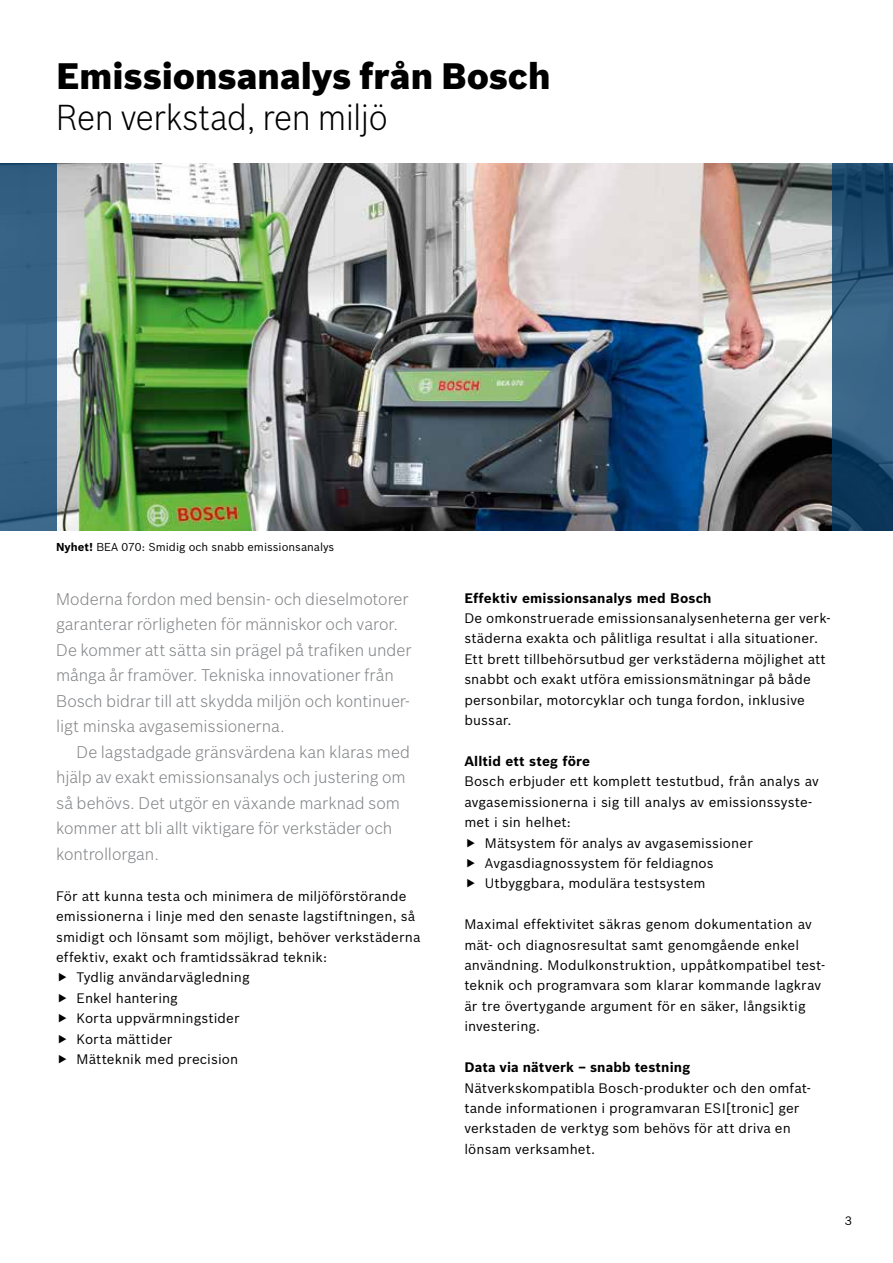
<style>
.page{position:relative;width:893px;height:1263px;background:#fff}
.page>*{position:absolute;margin:0;border:0;box-sizing:border-box;transform-origin:0 0}
.t1{font:900 36px "Bosch Sans";color:#000}
.t2{font:300 35.25px "Bosch Sans";letter-spacing:-.015em;color:#000;scale:.94 1}
.t3{font:300 16.5px/25.5px "Bosch Sans";letter-spacing:-.005em;color:#808285}
.t4{font:13.5px/20.4px "Bosch Sans";letter-spacing:.01em;color:#000}
.t5{font:700 13.5px "Bosch Sans";letter-spacing:.01em;color:#000}
.t6{font:12px "Bosch Sans";color:#000}
.t7{font:11.25px "Bosch Sans";color:#000}
.s1{font-weight:700}
</style>
<div class="page">
<img style="left:56px;top:163px;width:776px;height:368px">
<svg style="left:832px;top:163px;width:61px;height:368px;background:#265275"></svg>
<div style="left:0;top:163px;width:56px;height:368px;background:#346184"></div>
<h1 class="t1" style="left:56px;top:54px;width:496px">Emissionsanalys från Bosch</h1>
<h2 class="t2" style="left:56px;top:96px;width:354px">Ren verkstad, ren miljö</h2>
<p class="t7" style="left:56px;top:540px;width:280px"><span class="s1">Nyhet!</span> BEA 070: Smidig och snabb emissionsanalys</p>
<p class="t3" style="left:56px;top:586px;width:357px">Moderna fordon med bensin- och dieselmotorer garanterar rörligheten för människor och varor.<br>De kommer att sätta sin prägel på trafiken under många år framöver. Tekniska innovationer från Bosch bidrar till att skydda miljön och kontinuer&shy;ligt minska avgasemissionerna.</p>
<p class="t3" style="left:56px;top:739px;width:355px;text-indent:20px">De lagstadgade gränsvärdena kan klaras med hjälp av exakt emissionsanalys och justering om så behövs. Det utgör en växande marknad som kommer att bli allt viktigare för verkstäder och kontrollorgan.</p>
<p class="t4" style="left:56px;top:886px;width:352px">För att kunna testa och minimera de miljöförstörande</p>
<p class="t4" style="left:56px;top:906px;width:361px">emissionerna i linje med den senaste lagstiftningen, så</p>
<p class="t4" style="left:56px;top:926px;width:366px">smidigt och lönsamt som möjligt, behöver verkstäderna</p>
<p class="t4" style="left:56px;top:947px;width:272px">effektiv, exakt och framtidssäkrad teknik:</p>
<p class="t4" style="left:77px;top:967px;width:175px">Tydlig användarvägledning</p>
<p class="t4" style="left:77px;top:988px;width:103px">Enkel hantering</p>
<p class="t4" style="left:77px;top:1008px;width:165px">Korta uppvärmningstider</p>
<p class="t4" style="left:77px;top:1028px;width:97px">Korta mättider</p>
<p class="t4" style="left:77px;top:1049px;width:163px">Mätteknik med precision</p>
<p class="t5" style="left:464px;top:589px;width:249px">Effektiv emissionsanalys med Bosch</p>
<p class="t4" style="left:464px;top:608px;width:368px">De omkonstruerade emissionsanalysenheterna ger verk&shy;städerna exakta och pålitliga resultat i alla situationer.<br>Ett brett tillbehörsutbud ger verkstäderna möjlighet att snabbt och exakt utföra emissionsmätningar på både personbilar, motorcyklar och tunga fordon, inklusive bussar.</p>
<p class="t5" style="left:464px;top:753px;width:127px">Alltid ett steg före</p>
<p class="t4" style="left:464px;top:771px;width:356px">Bosch erbjuder ett komplett testutbud, från analys av</p>
<p class="t4" style="left:464px;top:791px;width:349px">avgasemissionerna i sig till analys av emissionssyste-</p>
<p class="t4" style="left:464px;top:812px;width:108px">met i sin helhet:</p>
<p class="t4" style="left:485px;top:832px;width:270px">Mätsystem för analys av avgasemissioner</p>
<p class="t4" style="left:485px;top:853px;width:230px">Avgasdiagnossystem för feldiagnos</p>
<p class="t4" style="left:485px;top:873px;width:222px">Utbyggbara, modulära testsystem</p>
<p class="t4" style="left:464px;top:914px;width:362px">Maximal effektivitet säkras genom dokumentation av mät- och diagnosresultat samt genomgående enkel användning. Modulkonstruktion, uppåtkompatibel test&shy;teknik och programvara som klarar kommande lagkrav är tre övertygande argument för en säker, långsiktig investering.</p>
<p class="t5" style="left:464px;top:1059px;width:227px">Data via nätverk – snabb testning</p>
<p class="t4" style="left:464px;top:1077px;width:348px">Nätverkskompatibla Bosch-produkter och den omfat&shy;tande informationen i programvaran ESI[tronic] ger verkstaden de verktyg som behövs för att driva en lönsam verksamhet.</p>
<p class="t6" style="left:845px;top:1213px;width:9px">3</p>
</div>
